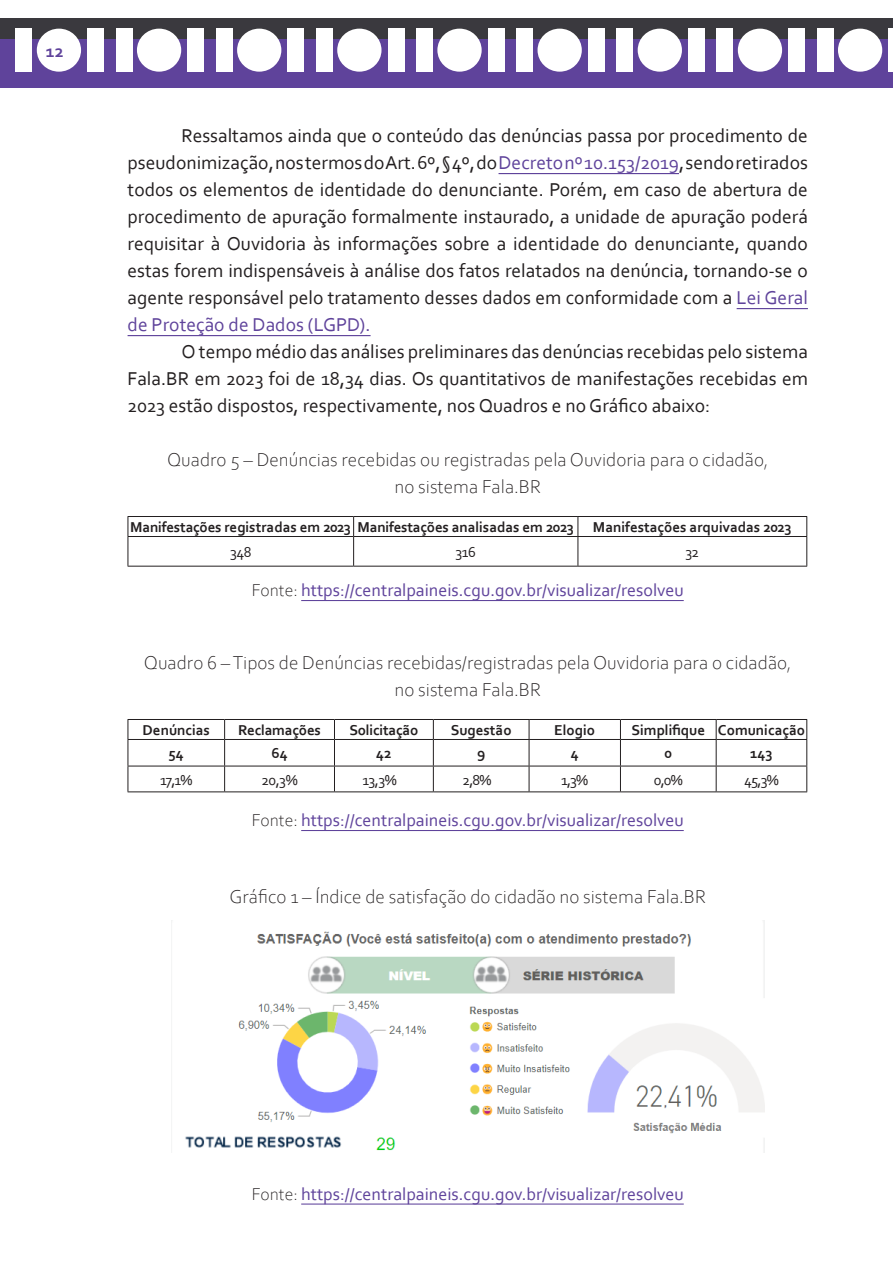
<style>
.page{position:relative;width:893px;height:1263px;background:#fff}
.page>*{position:absolute;margin:0;border:0;box-sizing:border-box;transform-origin:0 0}
.t1{font:19.5px/27px "Corbel";color:#231f20;text-align:justify}
.t2{font:300 19.5px/27px "Corbel";color:#231f20;text-align:center}
.t3{font:18px "Corbel";color:#5f439b}
.t4{font:700 18px "Corbel";color:#5f439b}
.t5{font:700 15px "Corbel";color:#231f20}
.t6{font:15px "Corbel";letter-spacing:-.045em;color:#231f20}
.s1{color:#5f439b}
.s2{font-weight:300;color:#231f20}
</style>
<div class="page">
<div style="left:0;top:19px;width:893px;height:40px;background:#3a393e"></div>
<div style="left:0;top:39px;width:893px;height:49px;background:#5f439b"></div>
<div style="left:16px;top:29px;width:16px;height:43px;background:#fff"></div>
<div style="left:87px;top:29px;width:17px;height:43px;background:#fff"></div>
<div style="left:37px;top:29px;width:44px;height:43px;background:#fff;border-radius:50%"></div>
<div style="left:116px;top:29px;width:16px;height:43px;background:#fff"></div>
<div style="left:188px;top:29px;width:16px;height:43px;background:#fff"></div>
<div style="left:137px;top:29px;width:44px;height:43px;background:#fff;border-radius:50%"></div>
<div style="left:216px;top:29px;width:16px;height:43px;background:#fff"></div>
<div style="left:288px;top:29px;width:16px;height:43px;background:#fff"></div>
<div style="left:237px;top:29px;width:44px;height:43px;background:#fff;border-radius:50%"></div>
<div style="left:316px;top:29px;width:16px;height:43px;background:#fff"></div>
<div style="left:388px;top:29px;width:16px;height:43px;background:#fff"></div>
<div style="left:337px;top:29px;width:44px;height:43px;background:#fff;border-radius:50%"></div>
<div style="left:416px;top:29px;width:17px;height:43px;background:#fff"></div>
<div style="left:488px;top:29px;width:16px;height:43px;background:#fff"></div>
<div style="left:437px;top:29px;width:45px;height:43px;background:#fff;border-radius:50%"></div>
<div style="left:516px;top:29px;width:17px;height:43px;background:#fff"></div>
<div style="left:588px;top:29px;width:16px;height:43px;background:#fff"></div>
<div style="left:537px;top:29px;width:45px;height:43px;background:#fff;border-radius:50%"></div>
<div style="left:617px;top:29px;width:16px;height:43px;background:#fff"></div>
<div style="left:688px;top:29px;width:17px;height:43px;background:#fff"></div>
<div style="left:638px;top:29px;width:44px;height:43px;background:#fff;border-radius:50%"></div>
<div style="left:717px;top:29px;width:16px;height:43px;background:#fff"></div>
<div style="left:788px;top:29px;width:17px;height:43px;background:#fff"></div>
<div style="left:738px;top:29px;width:44px;height:43px;background:#fff;border-radius:50%"></div>
<div style="left:817px;top:29px;width:16px;height:43px;background:#fff"></div>
<hr style="left:889px;top:29px;width:4px;height:43px;background:#fff">
<div style="left:838px;top:29px;width:44px;height:43px;background:#fff;border-radius:50%"></div>
<hr style="left:498px;top:173px;width:181px;height:1px;background:#5f439b">
<hr style="left:737px;top:308px;width:71px;height:1px;background:#5f439b">
<hr style="left:128px;top:335px;width:243px;height:1px;background:#5f439b">
<hr style="left:301px;top:600px;width:383px;height:1px;background:#5f439b">
<hr style="left:301px;top:830px;width:383px;height:1px;background:#5f439b">
<hr style="left:301px;top:1203px;width:383px;height:1px;background:#5f439b">
<hr style="left:128px;top:516px;width:226px;height:1px;background:#231f20">
<hr style="left:354px;top:516px;width:224px;height:1px;background:#231f20">
<hr style="left:578px;top:516px;width:229px;height:1px;background:#231f20">
<hr style="left:128px;top:536px;width:226px;height:1px;background:#231f20">
<svg style="left:128px;top:517px;width:1px;height:49px"></svg>
<hr style="left:354px;top:536px;width:224px;height:1px;background:#231f20">
<svg style="left:353px;top:517px;width:1px;height:49px"></svg>
<hr style="left:578px;top:536px;width:229px;height:1px;background:#231f20">
<svg style="left:578px;top:517px;width:1px;height:49px"></svg>
<svg style="left:806px;top:517px;width:1px;height:49px"></svg>
<hr style="left:128px;top:566px;width:226px;height:1px;background:#231f20">
<hr style="left:354px;top:566px;width:224px;height:1px;background:#231f20">
<hr style="left:578px;top:566px;width:229px;height:1px;background:#231f20">
<svg style="left:224px;top:720px;width:1px;height:71px"></svg>
<svg style="left:334px;top:720px;width:1px;height:71px"></svg>
<svg style="left:433px;top:720px;width:1px;height:71px"></svg>
<svg style="left:529px;top:720px;width:1px;height:71px"></svg>
<svg style="left:620px;top:720px;width:1px;height:71px"></svg>
<svg style="left:716px;top:720px;width:1px;height:71px"></svg>
<hr style="left:128px;top:719px;width:97px;height:1px;background:#231f20">
<hr style="left:225px;top:719px;width:109px;height:1px;background:#231f20">
<hr style="left:334px;top:719px;width:99px;height:1px;background:#231f20">
<hr style="left:433px;top:719px;width:96px;height:1px;background:#231f20">
<hr style="left:529px;top:719px;width:91px;height:1px;background:#231f20">
<hr style="left:620px;top:719px;width:96px;height:1px;background:#231f20">
<hr style="left:716px;top:719px;width:91px;height:1px;background:#231f20">
<hr style="left:128px;top:739px;width:97px;height:1px;background:#231f20">
<hr style="left:225px;top:739px;width:109px;height:1px;background:#231f20">
<hr style="left:334px;top:739px;width:99px;height:1px;background:#231f20">
<hr style="left:433px;top:739px;width:96px;height:1px;background:#231f20">
<hr style="left:529px;top:739px;width:91px;height:1px;background:#231f20">
<hr style="left:620px;top:739px;width:96px;height:1px;background:#231f20">
<hr style="left:716px;top:739px;width:91px;height:1px;background:#231f20">
<hr style="left:128px;top:766px;width:97px;height:1px;background:#231f20">
<svg style="left:128px;top:720px;width:1px;height:71px"></svg>
<hr style="left:225px;top:766px;width:109px;height:1px;background:#231f20">
<hr style="left:334px;top:766px;width:99px;height:1px;background:#231f20">
<hr style="left:433px;top:766px;width:96px;height:1px;background:#231f20">
<hr style="left:529px;top:766px;width:91px;height:1px;background:#231f20">
<hr style="left:620px;top:766px;width:96px;height:1px;background:#231f20">
<hr style="left:716px;top:766px;width:91px;height:1px;background:#231f20">
<svg style="left:806px;top:720px;width:1px;height:71px"></svg>
<hr style="left:128px;top:791px;width:97px;height:1px;background:#231f20">
<hr style="left:225px;top:791px;width:109px;height:1px;background:#231f20">
<hr style="left:334px;top:791px;width:99px;height:1px;background:#231f20">
<hr style="left:433px;top:791px;width:96px;height:1px;background:#231f20">
<hr style="left:529px;top:791px;width:91px;height:1px;background:#231f20">
<hr style="left:620px;top:791px;width:96px;height:1px;background:#231f20">
<hr style="left:716px;top:791px;width:91px;height:1px;background:#231f20">
<img style="left:171px;top:921px;width:593px;height:231px">
<p class="t4" style="left:46px;top:40px;width:19px">12</p>
<p class="t1" style="left:128px;top:122px;width:682px;text-indent:54px">Ressaltamos ainda que o conteúdo das denúncias passa por procedimento de pseudonimização, nos termos do Art. 6º, § 4º, do <span class="s1">Decreto nº 10.153/2019</span>, sendo retirados todos os elementos de identidade do denunciante. Porém, em caso de abertura de procedimento de apuração formalmente instaurado, a unidade de apuração poderá requisitar à Ouvidoria às informações sobre a identidade do denunciante, quando estas forem indispensáveis à análise dos fatos relatados na denúncia, tornando-se o agente responsável pelo tratamento desses dados em conformidade com a <span class="s1">Lei Geral de Proteção de Dados (LGPD).</span></p>
<p class="t1" style="left:128px;top:338px;width:682px;text-indent:54px">O tempo médio das análises preliminares das denúncias recebidas pelo sistema Fala.BR em 2023 foi de 18,34 dias. Os quantitativos de manifestações recebidas em 2023 estão dispostos, respectivamente, nos Quadros e no Gráfico abaixo:</p>
<p class="t2" style="left:167px;top:445px;width:603px">Quadro 5 – Denúncias recebidas ou registradas pela Ouvidoria para o cidadão, no sistema Fala.BR</p>
<p class="t5" style="left:130px;top:518px;width:445px">Manifestações registradas em 2023 Manifestações analisadas em 2023</p>
<p class="t5" style="left:593px;top:518px;width:200px">Manifestações arquivadas 2023</p>
<p class="t6" style="left:230px;top:543px;width:23px">348</p>
<p class="t6" style="left:455px;top:543px;width:22px">316</p>
<p class="t6" style="left:685px;top:543px;width:15px">32</p>
<p class="t3" style="left:252px;top:579px;width:433px"><span class="s2">Fonte:</span> https://centralpaineis.cgu.gov.br/visualizar/resolveu</p>
<p class="t2" style="left:144px;top:648px;width:649px">Quadro 6 – Tipos de Denúncias recebidas/registradas pela Ouvidoria para o cidadão, no sistema Fala.BR</p>
<p class="t5" style="left:143px;top:721px;width:69px">Denúncias</p>
<p class="t5" style="left:238px;top:721px;width:84px">Reclamações</p>
<p class="t5" style="left:349px;top:721px;width:71px">Solicitação</p>
<p class="t5" style="left:451px;top:721px;width:62px">Sugestão</p>
<p class="t5" style="left:554px;top:721px;width:42px">Elogio</p>
<p class="t5" style="left:631px;top:721px;width:175px">Simplifique Comunicação</p>
<p class="t5" style="left:169px;top:744px;width:17px">54</p>
<p class="t5" style="left:271px;top:744px;width:18px">64</p>
<p class="t5" style="left:376px;top:744px;width:17px">42</p>
<p class="t5" style="left:477px;top:744px;width:10px">9</p>
<p class="t5" style="left:571px;top:744px;width:9px">4</p>
<p class="t5" style="left:664px;top:744px;width:9px">0</p>
<p class="t5" style="left:750px;top:744px;width:24px">143</p>
<p class="t6" style="left:160px;top:770px;width:34px">17,1%</p>
<p class="t6" style="left:261px;top:770px;width:38px">20,3%</p>
<p class="t6" style="left:363px;top:770px;width:36px">13,3%</p>
<p class="t6" style="left:463px;top:770px;width:30px">2,8%</p>
<p class="t6" style="left:561px;top:770px;width:29px">1,3%</p>
<p class="t6" style="left:654px;top:770px;width:30px">0,0%</p>
<p class="t6" style="left:744px;top:770px;width:36px">45,3%</p>
<p class="t3" style="left:252px;top:809px;width:433px"><span class="s2">Fonte:</span> https://centralpaineis.cgu.gov.br/visualizar/resolveu</p>
<p class="t2" style="left:230px;top:882px;width:478px">Gráfico 1 – Índice de satisfação do cidadão no sistema Fala.BR</p>
<p class="t3" style="left:252px;top:1182px;width:433px"><span class="s2">Fonte:</span> https://centralpaineis.cgu.gov.br/visualizar/resolveu</p>
</div>
